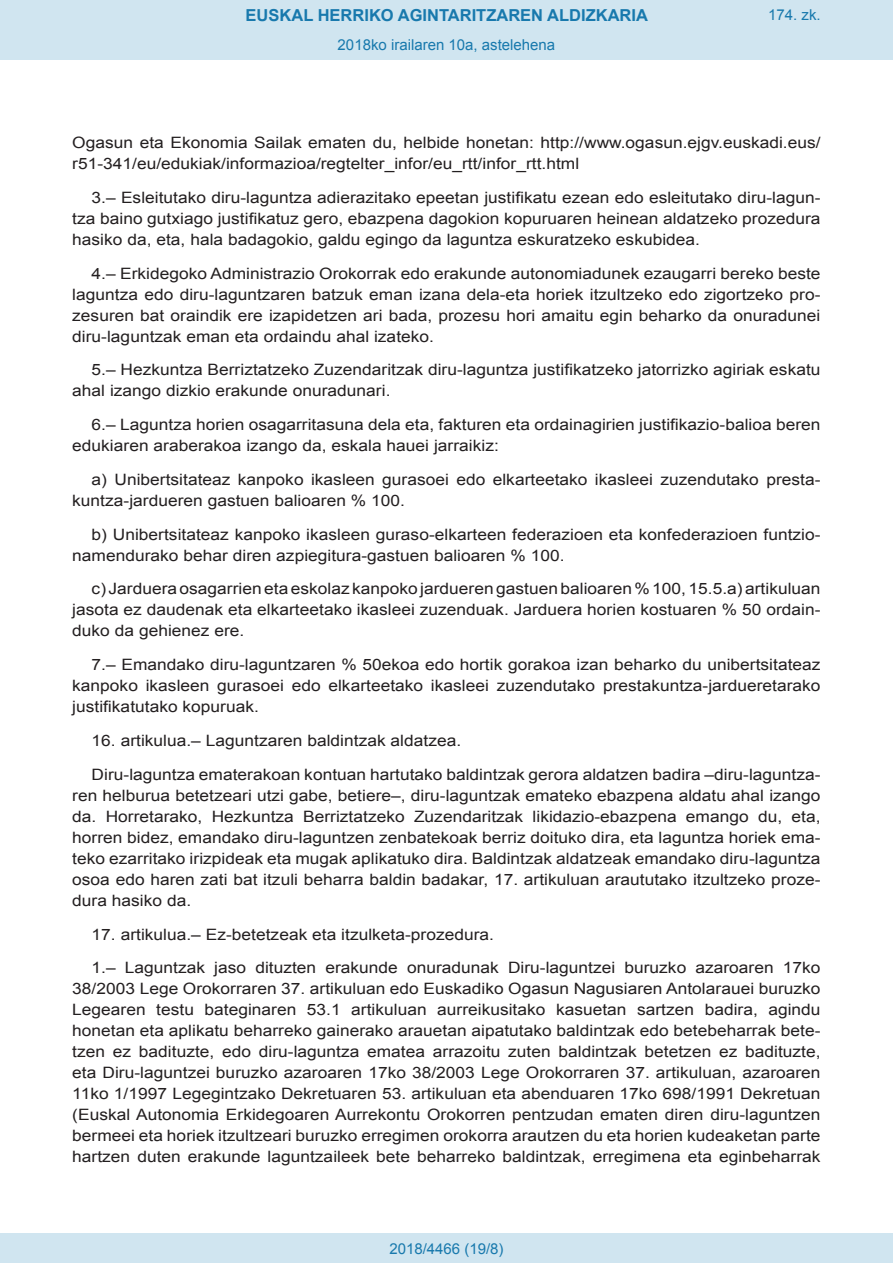
<style>
.page{position:relative;width:893px;height:1263px;background:#fff}
.page>*{position:absolute;margin:0;border:0;box-sizing:border-box;transform-origin:0 0}
.t1{font:700 16.5px "Arial";color:#1879ad}
.BOPVDetalle{font:15.6px/21px "Arial";color:#231f20;text-align:justify;scale:1.11 1}
.Paginacion_Centro{font:15px "Arial";color:#1879ad}
</style>
<div class="page">
<div style="left:0;top:0;width:893px;height:60px;background:#d0e5f0"></div>
<div style="left:0;top:1233px;width:893px;height:30px;background:#d0e5f0"></div>
<p class="t1" style="left:246px;top:4px;width:404px">EUSKAL HERRIKO AGINTARITZAREN ALDIZKARIA</p>
<p class="Paginacion_Centro" style="left:338px;top:35px;width:219px">2018ko irailaren 10a, astelehena</p>
<p class="Paginacion_Centro" style="left:768px;top:5px;width:54px">174. zk.</p>
<p class="BOPVDetalle" style="left:72px;top:132px;width:676px">Ogasun eta Ekonomia Sailak ematen du, helbide honetan: http://www.ogasun.ejgv.euskadi.eus/ r51-341/eu/edukiak/informazioa/regtelter_infor/eu_rtt/infor_rtt.html</p>
<p class="BOPVDetalle" style="left:72px;top:187px;width:676px;text-indent:19px">3.– Esleitutako diru-laguntza adierazitako epeetan justifikatu ezean edo esleitutako diru-lagun&shy;tza baino gutxiago justifikatuz gero, ebazpena dagokion kopuruaren heinean aldatzeko prozedura hasiko da, eta, hala badagokio, galdu egingo da laguntza eskuratzeko eskubidea.</p>
<p class="BOPVDetalle" style="left:72px;top:263px;width:676px;text-indent:19px">4.– Erkidegoko Administrazio Orokorrak edo erakunde autonomiadunek ezaugarri bereko beste laguntza edo diru-laguntzaren batzuk eman izana dela-eta horiek itzultzeko edo zigortzeko pro&shy;zesuren bat oraindik ere izapidetzen ari bada, prozesu hori amaitu egin beharko da onuradunei diru-laguntzak eman eta ordaindu ahal izateko.</p>
<p class="BOPVDetalle" style="left:72px;top:360px;width:676px;text-indent:19px">5.– Hezkuntza Berriztatzeko Zuzendaritzak diru-laguntza justifikatzeko jatorrizko agiriak eskatu ahal izango dizkio erakunde onuradunari.</p>
<p class="BOPVDetalle" style="left:72px;top:414px;width:676px;text-indent:19px">6.– Laguntza horien osagarritasuna dela eta, fakturen eta ordainagirien justifikazio-balioa beren edukiaren araberakoa izango da, eskala hauei jarraikiz:</p>
<p class="BOPVDetalle" style="left:72px;top:469px;width:676px;text-indent:19px">a) Unibertsitateaz kanpoko ikasleen gurasoei edo elkarteetako ikasleei zuzendutako presta&shy;kuntza-jardueren gastuen balioaren % 100.</p>
<p class="BOPVDetalle" style="left:72px;top:524px;width:676px;text-indent:19px">b) Unibertsitateaz kanpoko ikasleen guraso-elkarteen federazioen eta konfederazioen funtzio&shy;namendurako behar diren azpiegitura-gastuen balioaren % 100.</p>
<p class="BOPVDetalle" style="left:72px;top:579px;width:676px;text-indent:19px">c) Jarduera osagarrien eta eskolaz kanpoko jardueren gastuen balioaren % 100, 15.5.a) artikuluan jasota ez daudenak eta elkarteetako ikasleei zuzenduak. Jarduera horien kostuaren % 50 ordain&shy;duko da gehienez ere.</p>
<p class="BOPVDetalle" style="left:72px;top:654px;width:676px;text-indent:19px">7.– Emandako diru-laguntzaren % 50ekoa edo hortik gorakoa izan beharko du unibertsitateaz kanpoko ikasleen gurasoei edo elkarteetako ikasleei zuzendutako prestakuntza-jardueretarako justifikatutako kopuruak.</p>
<p class="BOPVDetalle" style="left:92px;top:730px;width:334px">16. artikulua.– Laguntzaren baldintzak aldatzea.</p>
<p class="BOPVDetalle" style="left:72px;top:764px;width:676px;text-indent:19px">Diru-laguntza ematerakoan kontuan hartutako baldintzak gerora aldatzen badira –diru-laguntza&shy;ren helburua betetzeari utzi gabe, betiere–, diru-laguntzak emateko ebazpena aldatu ahal izango da. Horretarako, Hezkuntza Berriztatzeko Zuzendaritzak likidazio-ebazpena emango du, eta, horren bidez, emandako diru-laguntzen zenbatekoak berriz doituko dira, eta laguntza horiek ema&shy;teko ezarritako irizpideak eta mugak aplikatuko dira. Baldintzak aldatzeak emandako diru-laguntza osoa edo haren zati bat itzuli beharra baldin badakar, 17. artikuluan araututako itzultzeko proze&shy;dura hasiko da.</p>
<p class="BOPVDetalle" style="left:92px;top:924px;width:364px">17. artikulua.– Ez-betetzeak eta itzulketa-prozedura.</p>
<p class="BOPVDetalle" style="left:72px;top:957px;width:676px;text-indent:19px">1.– Laguntzak jaso dituzten erakunde onuradunak Diru-laguntzei buruzko azaroaren 17ko 38/2003 Lege Orokorraren 37. artikuluan edo Euskadiko Ogasun Nagusiaren Antolarauei buruzko Legearen testu bateginaren 53.1 artikuluan aurreikusitako kasuetan sartzen badira, agindu honetan eta aplikatu beharreko gainerako arauetan aipatutako baldintzak edo betebeharrak bete&shy;tzen ez badituzte, edo diru-laguntza ematea arrazoitu zuten baldintzak betetzen ez badituzte, eta Diru-laguntzei buruzko azaroaren 17ko 38/2003 Lege Orokorraren 37. artikuluan, azaroaren 11ko 1/1997 Legegintzako Dekretuaren 53. artikuluan eta abenduaren 17ko 698/1991 Dekretuan (Euskal Autonomia Erkidegoaren Aurrekontu Orokorren pentzudan ematen diren diru-laguntzen bermeei eta horiek itzultzeari buruzko erregimen orokorra arautzen du eta horien kudeaketan parte hartzen duten erakunde laguntzaileek bete beharreko baldintzak, erregimena eta eginbeharrak</p>
<p class="Paginacion_Centro" style="left:389px;top:1238px;width:116px">2018/4466 (19/8)</p>
</div>
